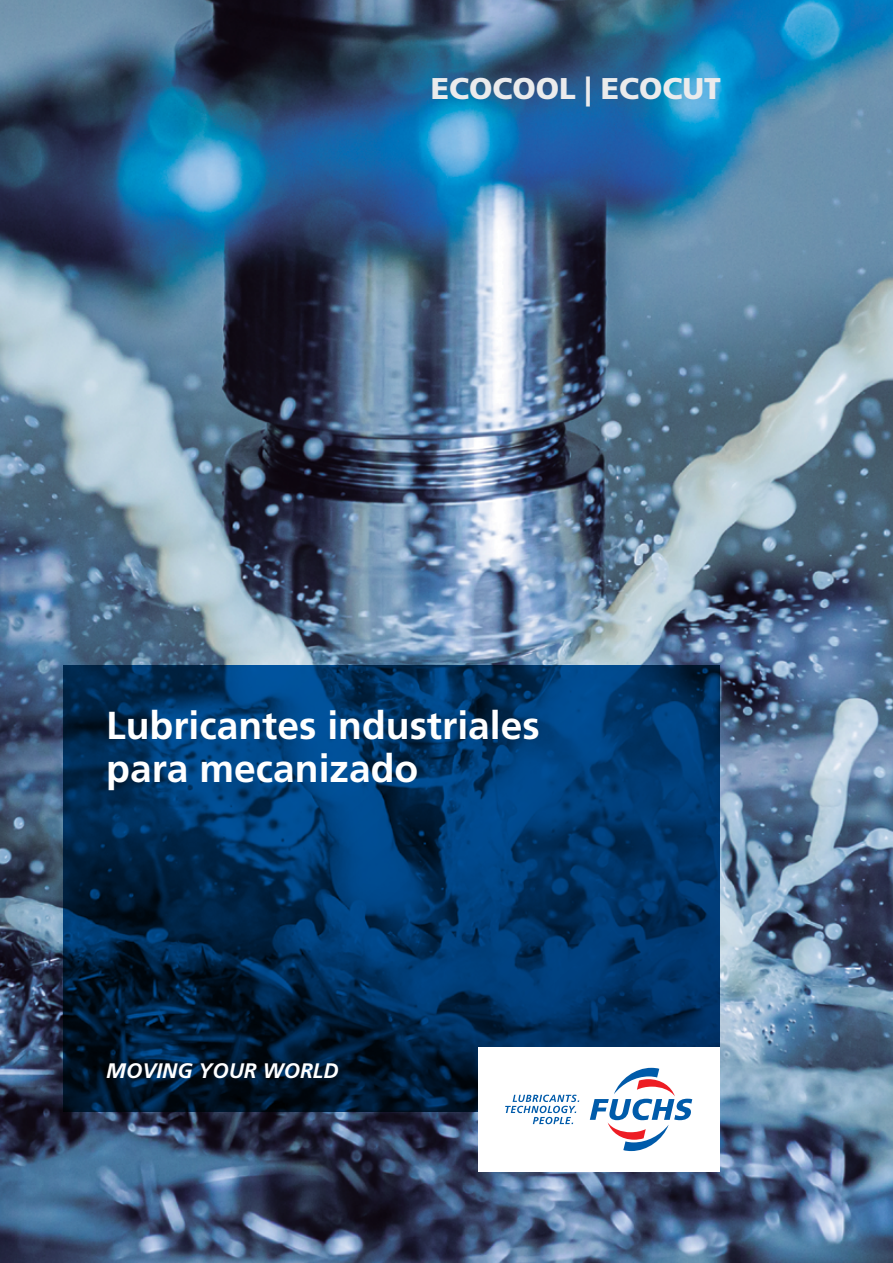
<style>
.page{position:relative;width:893px;height:1263px;background:#fff}
.page>*{position:absolute;margin:0;border:0;box-sizing:border-box;transform-origin:0 0}
.t1{font:700 39px/42.9px "Frutiger LT Std";color:#fff}
.t2{font:900 30px "Frutiger LT Std";color:#ebebec}
.t3{font:italic 700 21px "Frutiger LT Std";color:#fff}
</style>
<div class="page">
<img style="left:0;top:0;width:893px;height:1263px">
<svg style="left:64px;top:665px;width:655px;height:446px;background:#00305f"></svg>
<div style="left:478px;top:1047px;width:241px;height:125px;background:#fff"></div>
<svg style="left:505px;top:1095px;width:74px;height:29px"></svg>
<svg style="left:590px;top:1068px;width:102px;height:83px"></svg>
<p class="t2" style="left:431px;top:70px;width:292px">ECOCOOL | ECOCUT</p>
<p class="t1" style="left:106px;top:705px;width:435px">Lubricantes industriales para mecanizado</p>
<p class="t3" style="left:106px;top:1059px;width:234px">MOVING YOUR WORLD</p>
</div>
